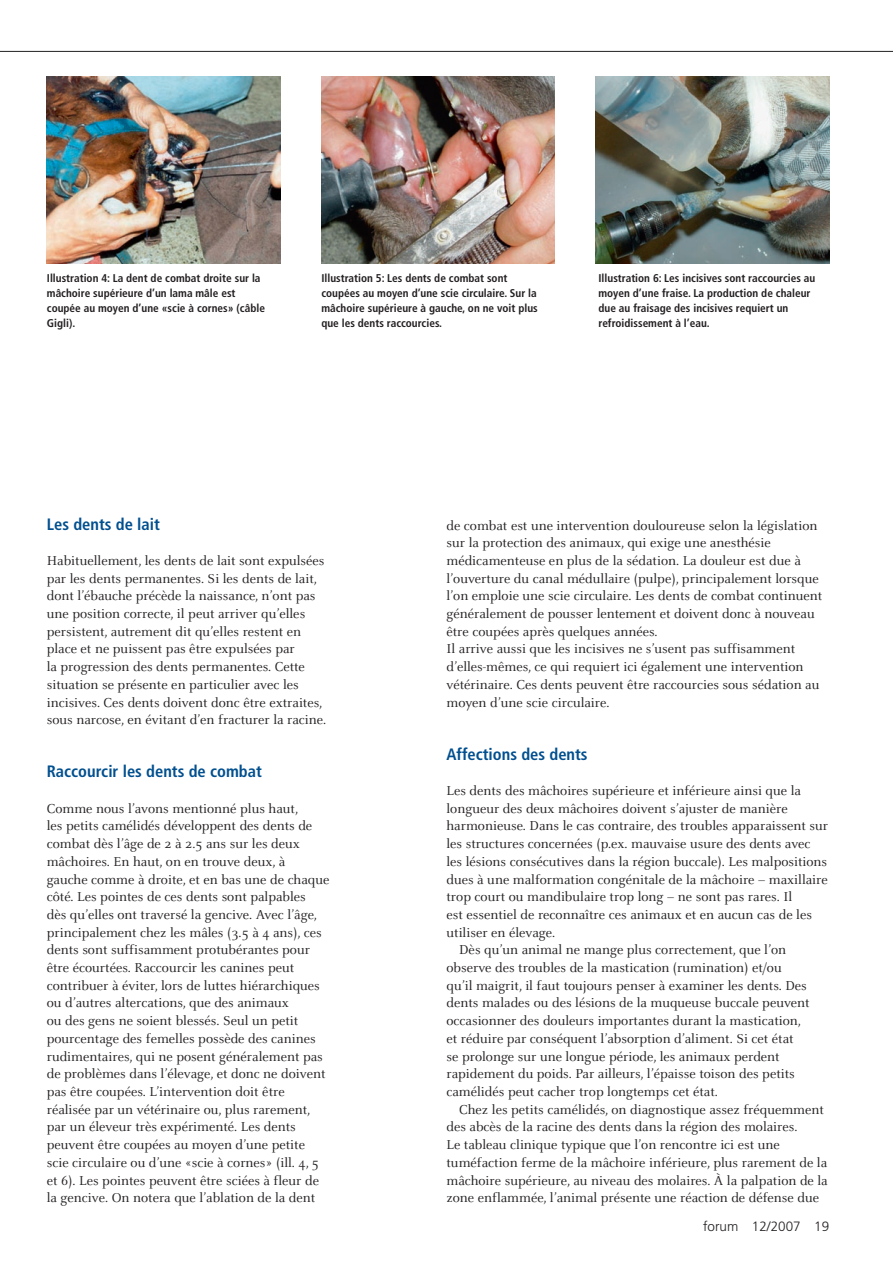
<style>
.page{position:relative;width:893px;height:1263px;background:#fff}
.page>*{position:absolute;margin:0;border:0;box-sizing:border-box;transform-origin:0 0}
.t1{font:700 condensed 16.5px "Frutiger";color:#004f8f}
.t2{font:14.25px/17.7px "Celeste";color:#231f20}
.t3{font:300 13.5px "Frutiger";color:#231f20}
.t4{font:700 condensed 11.25px/15px "Frutiger";color:#231f20}
</style>
<div class="page">
<hr style="left:0;top:51px;width:893px;height:1px;background:#231f20">
<img style="left:47px;top:77px;width:234px;height:187px">
<img style="left:321px;top:77px;width:234px;height:187px">
<img style="left:595px;top:77px;width:234px;height:187px">
<p class="t4" style="left:47px;top:270px;width:220px">Illustration 4: La dent de combat droite sur la mâchoire supérieure d’un lama mâle est coupée au moyen d’une «scie à cornes» (câble Gigli).</p>
<p class="t4" style="left:321px;top:270px;width:218px">Illustration 5: Les dents de combat sont coupées au moyen d’une scie circulaire. Sur la mâchoire supérieure à gauche, on ne voit plus que les dents raccourcies.</p>
<p class="t4" style="left:598px;top:270px;width:218px">Illustration 6: Les incisives sont raccourcies au moyen d’une fraise. La production de chaleur due au fraisage des incisives requiert un refroidissement à l’eau.</p>
<p class="t1" style="left:47px;top:514px;width:115px">Les dents de lait</p>
<p class="t2" style="left:47px;top:552px;width:281px">Habituellement, les dents de lait sont expulsées par les dents permanentes. Si les dents de lait, dont l’ébauche précède la naissance, n’ont pas une position correcte, il peut arriver qu’elles persistent, autrement dit qu’elles restent en place et ne puissent pas être expulsées par<br>la progression des dents permanentes. Cette situation se présente en particulier avec les incisives. Ces dents doivent donc être extraites, sous narcose, en évitant d’en fracturer la racine.</p>
<p class="t1" style="left:47px;top:762px;width:217px">Raccourcir les dents de combat</p>
<p class="t2" style="left:47px;top:800px;width:284px">Comme nous l’avons mentionné plus haut,<br>les petits camélidés développent des dents de combat dès l’âge de 2 à 2.5 ans sur les deux mâchoires. En haut, on en trouve deux, à gauche comme à droite, et en bas une de chaque côté. Les pointes de ces dents sont palpables<br>dès qu’elles ont traversé la gencive. Avec l’âge, principalement chez les mâles (3.5 à 4 ans), ces dents sont suffisamment protubérantes pour être écourtées. Raccourcir les canines peut contribuer à éviter, lors de luttes hiérarchiques ou d’autres altercations, que des animaux<br>ou des gens ne soient blessés. Seul un petit pourcentage des femelles possède des canines rudimentaires, qui ne posent généralement pas de problèmes dans l’élevage, et donc ne doivent pas être coupées. L’intervention doit être réalisée par un vétérinaire ou, plus rarement, par un éleveur très expérimenté. Les dents peuvent être coupées au moyen d’une petite scie circulaire ou d’une «scie à cornes» (ill. 4, 5 et 6). Les pointes peuvent être sciées à fleur de la gencive. On notera que l’ablation de la dent</p>
<p class="t2" style="left:446px;top:517px;width:377px">de combat est une intervention douloureuse selon la législation sur la protection des animaux, qui exige une anesthésie médicamenteuse en plus de la sédation. La douleur est due à l’ouverture du canal médullaire (pulpe), principalement lorsque l’on emploie une scie circulaire. Les dents de combat continuent généralement de pousser lentement et doivent donc à nouveau être coupées après quelques années.<br>Il arrive aussi que les incisives ne s’usent pas suffisamment d’elles-mêmes, ce qui requiert ici également une intervention vétérinaire. Ces dents peuvent être raccourcies sous sédation au moyen d’une scie circulaire.</p>
<p class="t1" style="left:446px;top:744px;width:143px">Affections des dents</p>
<p class="t2" style="left:446px;top:782px;width:356px">Les dents des mâchoires supérieure et inférieure ainsi que la</p>
<p class="t2" style="left:446px;top:800px;width:343px">longueur des deux mâchoires doivent s’ajuster de manière</p>
<p class="t2" style="left:446px;top:817px;width:383px">harmonieuse. Dans le cas contraire, des troubles apparaissent sur</p>
<p class="t2" style="left:446px;top:835px;width:366px">les structures concernées (p.ex. mauvaise usure des dents avec</p>
<p class="t2" style="left:446px;top:853px;width:382px">les lésions consécutives dans la région buccale). Les malpositions</p>
<p class="t2" style="left:446px;top:871px;width:383px">dues à une malformation congénitale de la mâchoire – maxillaire</p>
<p class="t2" style="left:446px;top:888px;width:347px">trop court ou mandibulaire trop long – ne sont pas rares. Il</p>
<p class="t2" style="left:446px;top:906px;width:367px">est essentiel de reconnaître ces animaux et en aucun cas de les</p>
<p class="t2" style="left:446px;top:924px;width:110px">utiliser en élevage.</p>
<p class="t2" style="left:459px;top:941px;width:328px">Dès qu’un animal ne mange plus correctement, que l’on</p>
<p class="t2" style="left:446px;top:959px;width:337px">observe des troubles de la mastication (rumination) et/ou</p>
<p class="t2" style="left:446px;top:977px;width:362px">qu’il maigrit, il faut toujours penser à examiner les dents. Des</p>
<p class="t2" style="left:446px;top:994px;width:365px">dents malades ou des lésions de la muqueuse buccale peuvent</p>
<p class="t2" style="left:446px;top:1012px;width:356px">occasionner des douleurs importantes durant la mastication,</p>
<p class="t2" style="left:446px;top:1030px;width:349px">et réduire par conséquent l’absorption d’aliment. Si cet état</p>
<p class="t2" style="left:446px;top:1048px;width:335px">se prolonge sur une longue période, les animaux perdent</p>
<p class="t2" style="left:446px;top:1065px;width:350px">rapidement du poids. Par ailleurs, l’épaisse toison des petits</p>
<p class="t2" style="left:446px;top:1083px;width:273px">camélidés peut cacher trop longtemps cet état.</p>
<p class="t2" style="left:459px;top:1101px;width:366px">Chez les petits camélidés, on diagnostique assez fréquemment</p>
<p class="t2" style="left:446px;top:1118px;width:352px">des abcès de la racine des dents dans la région des molaires.</p>
<p class="t2" style="left:446px;top:1136px;width:335px">Le tableau clinique typique que l’on rencontre ici est une</p>
<p class="t2" style="left:446px;top:1154px;width:382px">tuméfaction ferme de la mâchoire inférieure, plus rarement de la</p>
<p class="t2" style="left:446px;top:1171px;width:383px">mâchoire supérieure, au niveau des molaires. À la palpation de la</p>
<p class="t2" style="left:446px;top:1189px;width:374px">zone enflammée, l’animal présente une réaction de défense due</p>
<p class="t3" style="left:703px;top:1218px;width:126px">forum 12/2007 19</p>
</div>
